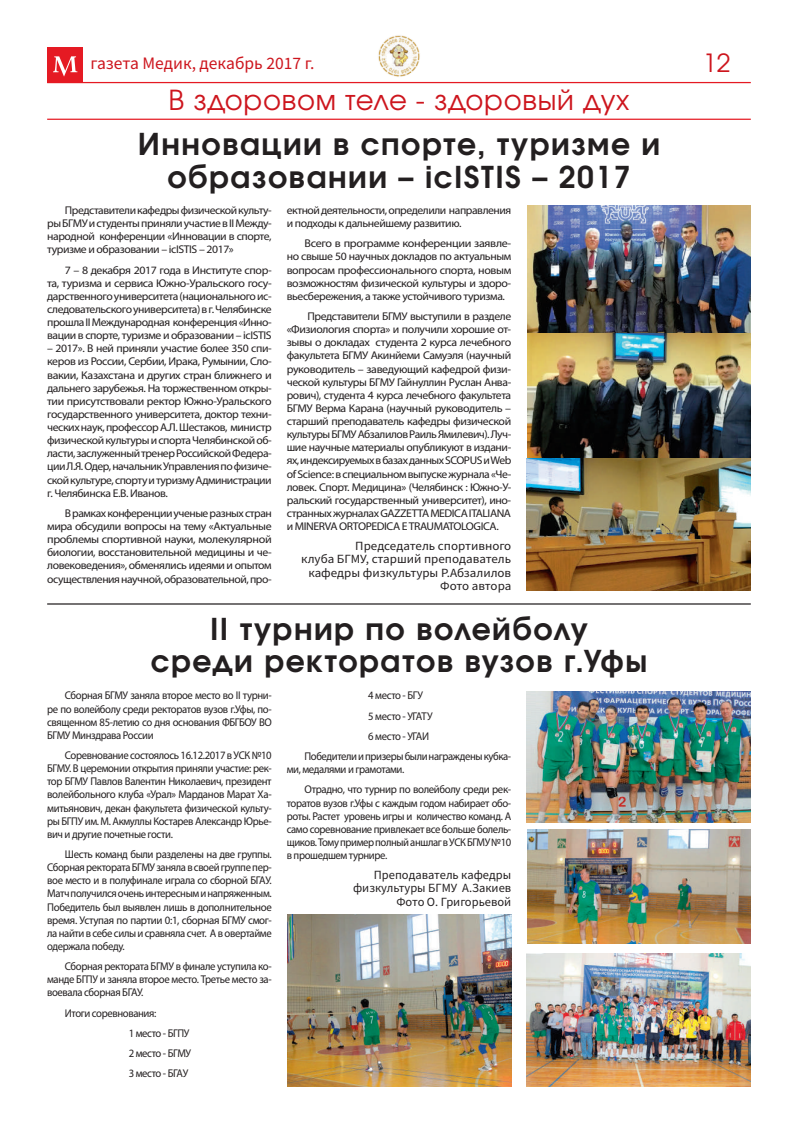
<style>
.page{position:relative;width:798px;height:1134px;background:#fff}
.page>*{position:absolute;margin:0;border:0;box-sizing:border-box;transform-origin:0 0}
.t1{font:700 30px/32.5px "Evolventa";letter-spacing:.05em;color:#231f20;text-align:center}
.t2{font:27.5px "Evolventa";letter-spacing:.025em;color:#cd151d}
.t3{font:25px "Evolventa";color:#cd151d}
.t4{font:17.5px "Source Sans Pro";color:#cd151d}
.t5{font:12.5px/13.1px "Source Sans Pro";color:#231f20;text-align:right;scale:1.04 1}
.t6{font:12.5px/13.1px "Source Sans Pro";color:#231f20;text-align:right}
.t7{font:11.25px/13.1px "Myriad Pro";letter-spacing:-.035em;color:#231f20;text-align:justify;scale:1.04 1}
.t8{font:11.25px/13.1px "Myriad Pro";letter-spacing:-.035em;color:#231f20;text-align:justify;scale:.95 1}
.t9{font:11.25px/13.1px "Myriad Pro";letter-spacing:-.035em;color:#231f20;text-align:justify}
.t10{font:11.25px/13.1px "Myriad Pro";letter-spacing:-.035em;color:#231f20;text-align:justify;scale:.96 1}
.t11{font:11.25px/13.1px "Myriad Pro";letter-spacing:-.035em;color:#231f20;text-align:justify;scale:1.06 1}
.t12{font:11.25px/13.1px "Myriad Pro";letter-spacing:-.035em;color:#231f20;text-align:justify;scale:1.07 1}
</style>
<div class="page">
<div style="left:47px;top:47px;width:36px;height:36px;background:#e51a23"></div>
<svg style="left:53px;top:56px;width:24px;height:21px"></svg>
<hr style="left:47px;top:82px;width:703px;height:1px;background:#e51a23">
<hr style="left:47px;top:119px;width:703px;height:1px;background:#e51a23">
<hr style="left:47px;top:603px;width:703px;height:2px;background:#231f20">
<img style="left:526px;top:206px;width:224px;height:384px">
<img style="left:287px;top:914px;width:224px;height:173px">
<img style="left:526px;top:691px;width:224px;height:131px">
<img style="left:527px;top:829px;width:223px;height:115px">
<img style="left:526px;top:953px;width:224px;height:134px">
<img style="left:377px;top:35px;width:43px;height:42px;border-radius:21px">
<h3 class="t4" style="left:90px;top:52px;width:225px">газета Медик, декабрь 2017 г.</h3>
<h3 class="t3" style="left:702px;top:48px;width:29px">12</h3>
<h2 class="t2" style="left:168px;top:83px;width:462px">В здоровом теле - здоровый дух</h2>
<h1 class="t1" style="left:138px;top:128px;width:524px">Инновации в спорте, туризме и образовании – icISTIS – 2017</h1>
<p class="t9" style="left:47px;top:203px;width:226px;text-indent:18px">Представители кафедры физической культу&shy;ры БГМУ и студенты приняли участие в II Между&shy;народной конференции «Инновации в спорте, туризме и образовании – icISTIS – 2017»</p>
<p class="t11" style="left:47px;top:263px;width:213px;text-indent:18px">7 – 8 декабря 2017 года в Институте спор&shy;та, туризма и сервиса Южно-Уральского госу&shy;дарственного университета (национального ис&shy;следовательского университета) в г. Челябинске прошла II Международная конференция «Инно&shy;вации в спорте, туризме и образовании – icISTIS</p>
<p class="t7" style="left:47px;top:342px;width:217px">– 2017». В ней приняли участие более 350 спи&shy;керов из России, Сербии, Ирака, Румынии, Сло&shy;вакии, Казахстана и других стран ближнего и дальнего зарубежья. На торжественном откры&shy;тии присутствовали ректор Южно-Уральского государственного университета, доктор техни&shy;ческих наук, профессор А.Л. Шестаков, министр физической культуры и спорта Челябинской об&shy;ласти, заслуженный тренер Российской Федера&shy;ции Л.Я. Одер, начальник Управления по физиче&shy;ской культуре, спорту и туризму Администрации г. Челябинска Е.В. Иванов.</p>
<p class="t9" style="left:47px;top:506px;width:226px;text-indent:18px">В рамках конференции ученые разных стран мира обсудили вопросы на тему «Актуальные проблемы спортивной науки, молекулярной биологии, восстановительной медицины и че&shy;ловековедения», обменялись идеями и опытом осуществления научной, образовательной, про-</p>
<p class="t9" style="left:286px;top:203px;width:226px">ектной деятельности, определили направления и подходы к дальнейшему развитию.</p>
<p class="t12" style="left:286px;top:237px;width:211px;text-indent:18px">Всего в программе конференции заявле&shy;но свыше 50 научных докладов по актуальным вопросам профессионального спорта, новым возможностям физической культуры и здоро&shy;вьесбережения, а также устойчивого туризма.</p>
<p class="t7" style="left:286px;top:309px;width:217px;text-indent:21px">Представители БГМУ выступили в разделе «Физиология спорта» и получили хорошие от&shy;зывы о докладах студента 2 курса лечебного факультета БГМУ Акинйеми Самуэля (научный руководитель – заведующий кафедрой физи&shy;ческой культуры БГМУ Гайнуллин Руслан Анва&shy;рович), студента 4 курса лечебного факультета БГМУ Верма Карана (научный руководитель – старший преподаватель кафедры физической культуры БГМУ Абзалилов Раиль Ямилевич). Луч&shy;шие научные материалы опубликуют в издани&shy;ях, индексируемых в базах данных SCOPUS и Web of Science: в специальном выпуске журнала «Че&shy;ловек. Спорт. Медицина» (Челябинск : Южно-У&shy;ральский государственный университет), ино&shy;странных журналах GAZZETTA MEDICA ITALIANA и MINERVA ORTOPEDICA E TRAUMATOLOGICA.</p>
<p class="t5" style="left:301px;top:539px;width:203px">Председатель спортивного<br>клуба БГМУ, старший преподаватель кафедры физкультуры Р.Абзалилов<br>Фото автора</p>
<h1 class="t1" style="left:151px;top:612px;width:497px">II турнир по волейболу<br>среди ректоратов вузов г.Уфы</h1>
<p class="t8" style="left:47px;top:689px;width:238px;text-indent:18px">Сборная БГМУ заняла второе место во II турни&shy;ре по волейболу среди ректоратов вузов г.Уфы, по&shy;священном 85-летию со дня основания ФБГБОУ ВО БГМУ Минздрава России</p>
<p class="t8" style="left:47px;top:748px;width:238px;text-indent:18px">Соревнование состоялось 16.12.2017 в УСК №10<br>БГМУ. В церемонии открытия приняли участие: рек&shy;тор БГМУ Павлов Валентин Николаевич, президент волейбольного клуба «Урал» Марданов Марат Ха&shy;митьянович, декан факультета физической культу&shy;ры БГПУ им. М. Акмуллы Костарев Александр Юрье&shy;вич и другие почетные гости.</p>
<p class="t10" style="left:47px;top:847px;width:235px;text-indent:18px">Шесть команд были разделены на две группы.<br>Сборная ректората БГМУ заняла в своей группе пер&shy;вое место и в полуфинале играла со сборной БГАУ.<br>Матч получился очень интересным и напряженным.<br>Победитель был выявлен лишь в дополнительное время. Уступая по партии 0:1, сборная БГМУ смог&shy;ла найти в себе силы и сравняла счет. А в овертайме одержала победу.</p>
<p class="t8" style="left:47px;top:960px;width:238px;text-indent:18px">Сборная ректората БГМУ в финале уступила ко&shy;манде БГПУ и заняла второе место. Третье место за&shy;воевала сборная БГАУ.</p>
<p class="t8" style="left:129px;top:1002px;width:67px;line-height:20.2px;text-align:left;text-indent:-64px">Итоги соревнования:<br>1 место - БГПУ<br>2 место - БГМУ<br>3 место - БГАУ</p>
<p class="t8" style="left:368px;top:689px;width:59px">4 место - БГУ</p>
<p class="t8" style="left:368px;top:709px;width:69px">5 место - УГАТУ</p>
<p class="t8" style="left:368px;top:729px;width:65px">6 место - УГАИ</p>
<p class="t8" style="left:304px;top:750px;width:219px">Победители и призеры были награждены кубка-</p>
<p class="t8" style="left:304px;top:759px;width:219px;line-height:20.2px;text-indent:-18px">ми, медалями и грамотами.<br>Отрадно, что турнир по волейболу среди рек-</p>
<p class="t8" style="left:286px;top:796px;width:238px">торатов вузов г.Уфы с каждым годом набирает обо&shy;роты. Растет уровень игры и количество команд. А само соревнование привлекает все больше болель&shy;щиков. Тому пример полный аншлаг в УСК БГМУ №10 в прошедшем турнире.</p>
<p class="t6" style="left:353px;top:868px;width:160px">Преподаватель кафедры физкультуры БГМУ А.Закиев<br>Фото О. Григорьевой</p>
</div>
